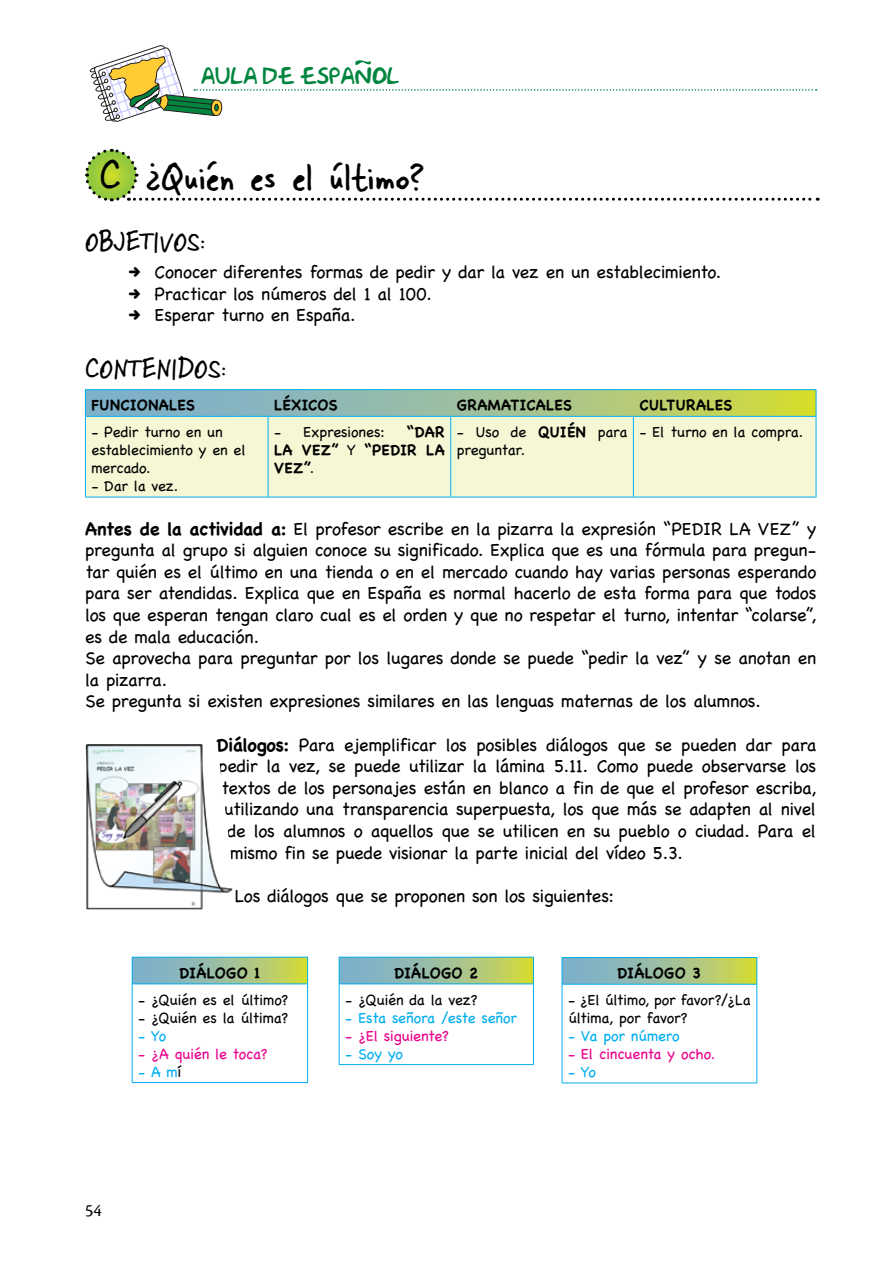
<style>
.page{position:relative;width:893px;height:1263px;background:#fff}
.page>*{position:absolute;margin:0;border:0;box-sizing:border-box;transform-origin:0 0}
.t1{font:45px "Skippy Sharpie";letter-spacing:.005em;color:#000}
.t2{font:30px "Skippy Sharpie";letter-spacing:.005em;color:#000}
.t3{font:21px "Groening";color:#00853f}
.t4{font:18px/21.6px "Chalkboard";letter-spacing:-.02em;color:#000}
.t5{font:18px "Cronos Pro";color:#000}
.t6{font:15px/18px "Chalkboard";letter-spacing:-.01em;color:#000}
.t7{font:700 15px/18px "Chalkboard";letter-spacing:.015em;color:#000;text-align:justify}
.t8{font:15px "Chalkboard";letter-spacing:-.01em;color:#00aeef}
.t9{font:15px "Chalkboard";letter-spacing:-.01em;color:#ec008c}
.s1{font-weight:400}
.s2{font-weight:700}
.s3{color:#000}
</style>
<div class="page">
<svg style="left:90px;top:45px;width:727px;height:77px"></svg>
<div style="left:86px;top:417px;width:730px;height:80px;background:#f5f7d5"></div>
<hr style="left:85px;top:417px;width:1px;height:80px;background:#00aeef">
<hr style="left:268px;top:417px;width:1px;height:80px;background:#00aeef">
<hr style="left:450px;top:417px;width:1px;height:80px;background:#00aeef">
<hr style="left:633px;top:417px;width:1px;height:80px;background:#00aeef">
<hr style="left:816px;top:417px;width:1px;height:80px;background:#00aeef">
<hr style="left:85px;top:497px;width:183px;height:1px;background:#00aeef">
<hr style="left:268px;top:497px;width:183px;height:1px;background:#00aeef">
<hr style="left:451px;top:497px;width:182px;height:1px;background:#00aeef">
<hr style="left:633px;top:497px;width:183px;height:1px;background:#00aeef">
<hr style="left:85px;top:389px;width:183px;height:1px;background:#00aeef">
<hr style="left:268px;top:389px;width:183px;height:1px;background:#00aeef">
<hr style="left:451px;top:389px;width:182px;height:1px;background:#00aeef">
<hr style="left:633px;top:389px;width:183px;height:1px;background:#00aeef">
<svg style="left:85px;top:390px;width:732px;height:26px;background:#9ec096"></svg>
<hr style="left:85px;top:416px;width:183px;height:1px;background:#00aeef">
<hr style="left:268px;top:416px;width:183px;height:1px;background:#00aeef">
<hr style="left:451px;top:416px;width:182px;height:1px;background:#00aeef">
<hr style="left:633px;top:416px;width:183px;height:1px;background:#00aeef">
<img style="left:85px;top:744px;width:147px;height:165px">
<svg style="left:340px;top:958px;width:193px;height:25px;background:#a0c095"></svg>
<hr style="left:339px;top:957px;width:195px;height:1px;background:#00aeef">
<svg style="left:339px;top:957px;width:1px;height:26px"></svg>
<svg style="left:533px;top:957px;width:1px;height:26px"></svg>
<hr style="left:339px;top:983px;width:195px;height:1px;background:#00aeef">
<hr style="left:339px;top:984px;width:1px;height:80px;background:#00aeef">
<hr style="left:533px;top:984px;width:1px;height:80px;background:#00aeef">
<hr style="left:339px;top:1064px;width:195px;height:1px;background:#00aeef">
<svg style="left:133px;top:958px;width:174px;height:25px;background:#a0c095"></svg>
<hr style="left:132px;top:957px;width:176px;height:1px;background:#00aeef">
<svg style="left:132px;top:957px;width:1px;height:26px"></svg>
<svg style="left:307px;top:957px;width:1px;height:26px"></svg>
<hr style="left:132px;top:983px;width:176px;height:1px;background:#00aeef">
<hr style="left:132px;top:984px;width:1px;height:98px;background:#00aeef">
<hr style="left:307px;top:984px;width:1px;height:98px;background:#00aeef">
<hr style="left:132px;top:1082px;width:176px;height:1px;background:#00aeef">
<svg style="left:563px;top:958px;width:193px;height:26px;background:#9ec096"></svg>
<hr style="left:562px;top:957px;width:195px;height:1px;background:#00aeef">
<svg style="left:562px;top:958px;width:1px;height:26px"></svg>
<svg style="left:756px;top:958px;width:1px;height:26px"></svg>
<hr style="left:562px;top:984px;width:195px;height:1px;background:#00aeef">
<hr style="left:562px;top:984px;width:1px;height:98px;background:#00aeef">
<hr style="left:756px;top:984px;width:1px;height:98px;background:#00aeef">
<hr style="left:562px;top:1082px;width:195px;height:1px;background:#00aeef">
<svg style="left:85px;top:148px;width:733px;height:54px"></svg>
<p class="t3" style="left:201px;top:66px;width:200px">AULA DE ESPAnOL</p>
<h1 class="t1" style="left:100px;top:140px;width:327px">C ¿Quién es el último?</h1>
<h2 class="t2" style="left:85px;top:218px;width:121px">OBJETIVOS:</h2>
<p class="t4" style="left:155px;top:261px;width:568px">Conocer diferentes formas de pedir y dar la vez en un establecimiento.<br>Practicar los números del 1 al 100.<br>Esperar turno en España.</p>
<h2 class="t2" style="left:85px;top:345px;width:142px">CONTENIDOS:</h2>
<p class="t7" style="left:91px;top:396px;width:105px">FUNCIONALES</p>
<p class="t7" style="left:274px;top:396px;width:65px">LÉXICOS</p>
<p class="t7" style="left:457px;top:396px;width:117px">GRAMATICALES</p>
<p class="t7" style="left:639px;top:396px;width:94px">CULTURALES</p>
<p class="t6" style="left:91px;top:423px;width:156px">- Pedir turno en un establecimiento y en el mercado.</p>
<p class="t6" style="left:91px;top:477px;width:88px">- Dar la vez.</p>
<p class="t7" style="left:274px;top:423px;width:172px;text-indent:133px">“DAR LA VEZ” <span class="s1">Y</span> “PEDIR LA VEZ”<span class="s1">.</span></p>
<p class="t6" style="left:457px;top:423px;width:172px">- Uso de <span class="s2">QUIÉN</span> para preguntar.</p>
<p class="t6" style="left:639px;top:423px;width:165px">- El turno en la compra.</p>
<p class="t6" style="left:274px;top:423px;width:112px">- Expresiones:</p>
<p class="t4" style="left:85px;top:518px;width:733px"><span class="s2">Antes de la actividad a:</span> El profesor escribe en la pizarra la expresión “PEDIR LA VEZ” y pregunta al grupo si alguien conoce su significado. Explica que es una fórmula para pregun&shy;tar quién es el último en una tienda o en el mercado cuando hay varias personas esperando para ser atendidas. Explica que en España es normal hacerlo de esta forma para que todos los que esperan tengan claro cual es el orden y que no respetar el turno, intentar “colarse”, es de mala educación.<br>Se aprovecha para preguntar por los lugares donde se puede “pedir la vez” y se anotan en la pizarra.<br>Se pregunta si existen expresiones similares en las lenguas maternas de los alumnos.</p>
<p class="t4" style="left:217px;top:734px;width:601px"><span class="s2">Diálogos:</span> Para ejemplificar los posibles diálogos que se pueden dar para</p>
<p class="t4" style="left:218px;top:755px;width:599px">pedir la vez, se puede utilizar la lámina 5.11. Como puede observarse los</p>
<p class="t4" style="left:221px;top:777px;width:597px">textos de los personajes están en blanco a fin de que el profesor escriba,</p>
<p class="t4" style="left:224px;top:798px;width:594px">utilizando una transparencia superpuesta, los que más se adapten al nivel</p>
<p class="t4" style="left:227px;top:820px;width:591px">de los alumnos o aquellos que se utilicen en su pueblo o ciudad. Para el</p>
<p class="t4" style="left:230px;top:842px;width:454px">mismo fin se puede visionar la parte inicial del vídeo 5.3.</p>
<p class="t4" style="left:235px;top:885px;width:381px">Los diálogos que se proponen son los siguientes:</p>
<p class="t7" style="left:179px;top:964px;width:82px">DIÁLOGO 1</p>
<p class="t6" style="left:138px;top:990px;width:152px">- ¿Quién es el último?</p>
<p class="t6" style="left:138px;top:1008px;width:151px">- ¿Quién es la última?</p>
<p class="t8" style="left:138px;top:1027px;width:29px">- Yo</p>
<p class="t9" style="left:138px;top:1045px;width:131px">- ¿A quién le toca?</p>
<p class="t8" style="left:138px;top:1063px;width:45px">- A m<span class="s3">í</span></p>
<p class="t5" style="left:85px;top:1200px;width:18px">54</p>
<p class="t7" style="left:394px;top:964px;width:85px">DIÁLOGO 2</p>
<p class="t6" style="left:345px;top:990px;width:134px">- ¿Quién da la vez?</p>
<p class="t8" style="left:345px;top:1009px;width:173px">- Esta señora /este señor</p>
<p class="t9" style="left:345px;top:1027px;width:105px">- ¿El siguiente?</p>
<p class="t8" style="left:345px;top:1045px;width:59px">- Soy yo</p>
<p class="t7" style="left:617px;top:964px;width:85px">DIÁLOGO 3</p>
<p class="t6" style="left:568px;top:991px;width:184px">- ¿El último, por favor?/¿La última, por favor?</p>
<p class="t8" style="left:568px;top:1027px;width:113px">- Va por número</p>
<p class="t9" style="left:568px;top:1045px;width:149px">- El cincuenta y ocho.</p>
<p class="t8" style="left:568px;top:1063px;width:29px">- Yo</p>
</div>
